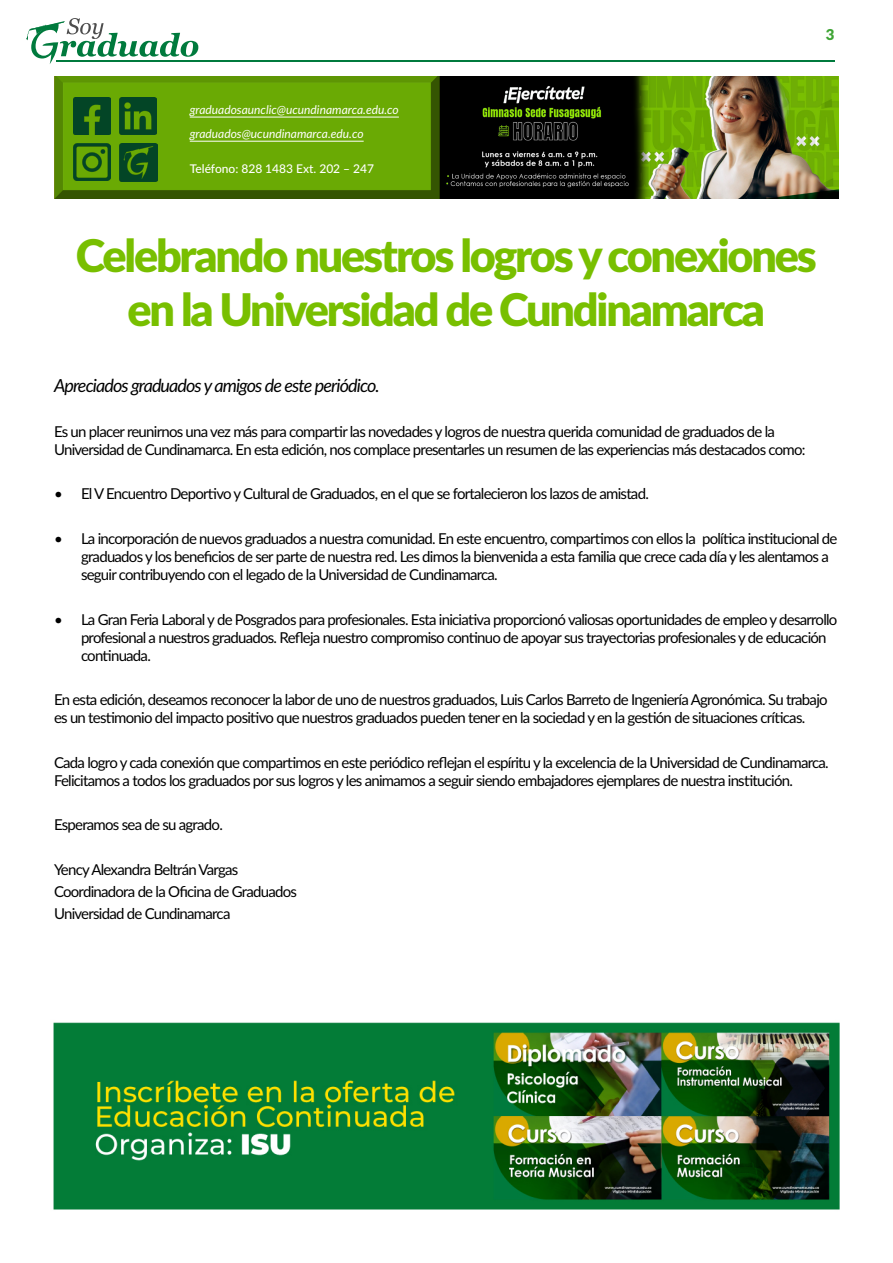
<style>
.page{position:relative;width:893px;height:1263px;background:#fff}
.page>*{position:absolute;margin:0;border:0;box-sizing:border-box;transform-origin:0 0}
.t1{font:900 45px/54px "Lato";letter-spacing:-.05em;color:#78bf00;text-align:center}
.t2{font:italic 18px "Lato";letter-spacing:-.05em;color:#000}
.t3{font:15px/18px "Lato";letter-spacing:-.05em;color:#000}
.t4{font:900 15px "Lato";color:#3fa535}
.t5{font:italic 12px/24.2px "Lato";color:#fff}
.t6{font:500 12px "Lato";color:#fff}
</style>
<div class="page">
<hr style="left:56px;top:60px;width:778px;height:2px;background:#007a3d">
<svg style="left:27px;top:18px;width:171px;height:46px"></svg>
<img style="left:53px;top:1022px;width:787px;height:188px">
<img style="left:54px;top:77px;width:785px;height:122px">
<img style="left:119px;top:143px;width:38px;height:38px">
<img style="left:73px;top:98px;width:38px;height:37px">
<img style="left:73px;top:143px;width:38px;height:38px">
<hr style="left:190px;top:117px;width:209px;height:1px;background:#fff">
<hr style="left:190px;top:141px;width:174px;height:1px;background:#fff">
<img style="left:119px;top:98px;width:37px;height:37px">
<p class="t5" style="left:190px;top:97px;width:211px">graduadosaunclic@ucundinamarca.edu.co graduados@ucundinamarca.edu.co</p>
<p class="t6" style="left:190px;top:160px;width:186px">Teléfono: 828 1483 Ext. 202 – 247</p>
<p class="t4" style="left:826px;top:24px;width:10px">3</p>
<h1 class="t1" style="left:76px;top:227px;width:743px">Celebrando nuestros logros y conexiones en la Universidad de Cundinamarca</h1>
<p class="t2" style="left:54px;top:373px;width:327px">Apreciados graduados y amigos de este periódico.</p>
<p class="t3" style="left:54px;top:422px;width:753px">Es un placer reunirnos una vez más para compartir las novedades y logros de nuestra querida comunidad de graduados de la<br>Universidad de Cundinamarca. En esta edición, nos complace presentarles un resumen de las experiencias más destacados como:</p>
<p class="t3" style="left:54px;top:484px;width:596px">• El V Encuentro Deportivo y Cultural de Graduados, en el que se fortalecieron los lazos de amistad.</p>
<p class="t3" style="left:81px;top:529px;width:758px;text-indent:-27px">• La incorporación de nuevos graduados a nuestra comunidad. En este encuentro, compartimos con ellos la política institucional de graduados y los beneficios de ser parte de nuestra red. Les dimos la bienvenida a esta familia que crece cada día y les alentamos a seguir contribuyendo con el legado de la Universidad de Cundinamarca.</p>
<p class="t3" style="left:81px;top:609px;width:758px;text-indent:-27px">• La Gran Feria Laboral y de Posgrados para profesionales. Esta iniciativa proporcionó valiosas oportunidades de empleo y desarrollo profesional a nuestros graduados. Refleja nuestro compromiso continuo de apoyar sus trayectorias profesionales y de educación continuada.</p>
<p class="t3" style="left:54px;top:690px;width:775px">En esta edición, deseamos reconocer la labor de uno de nuestros graduados, Luis Carlos Barreto de Ingeniería Agronómica. Su trabajo es un testimonio del impacto positivo que nuestros graduados pueden tener en la sociedad y en la gestión de situaciones críticas.</p>
<p class="t3" style="left:54px;top:752px;width:776px">Cada logro y cada conexión que compartimos en este periódico reflejan el espíritu y la excelencia de la Universidad de Cundinamarca.<br>Felicitamos a todos los graduados por sus logros y les animamos a seguir siendo embajadores ejemplares de nuestra institución.</p>
<p class="t3" style="left:54px;top:815px;width:170px">Esperamos sea de su agrado.</p>
<p class="t3" style="left:54px;top:857px;width:245px;line-height:22.2px">Yency Alexandra Beltrán Vargas<br>Coordinadora de la Oficina de Graduados<br>Universidad de Cundinamarca</p>
</div>
